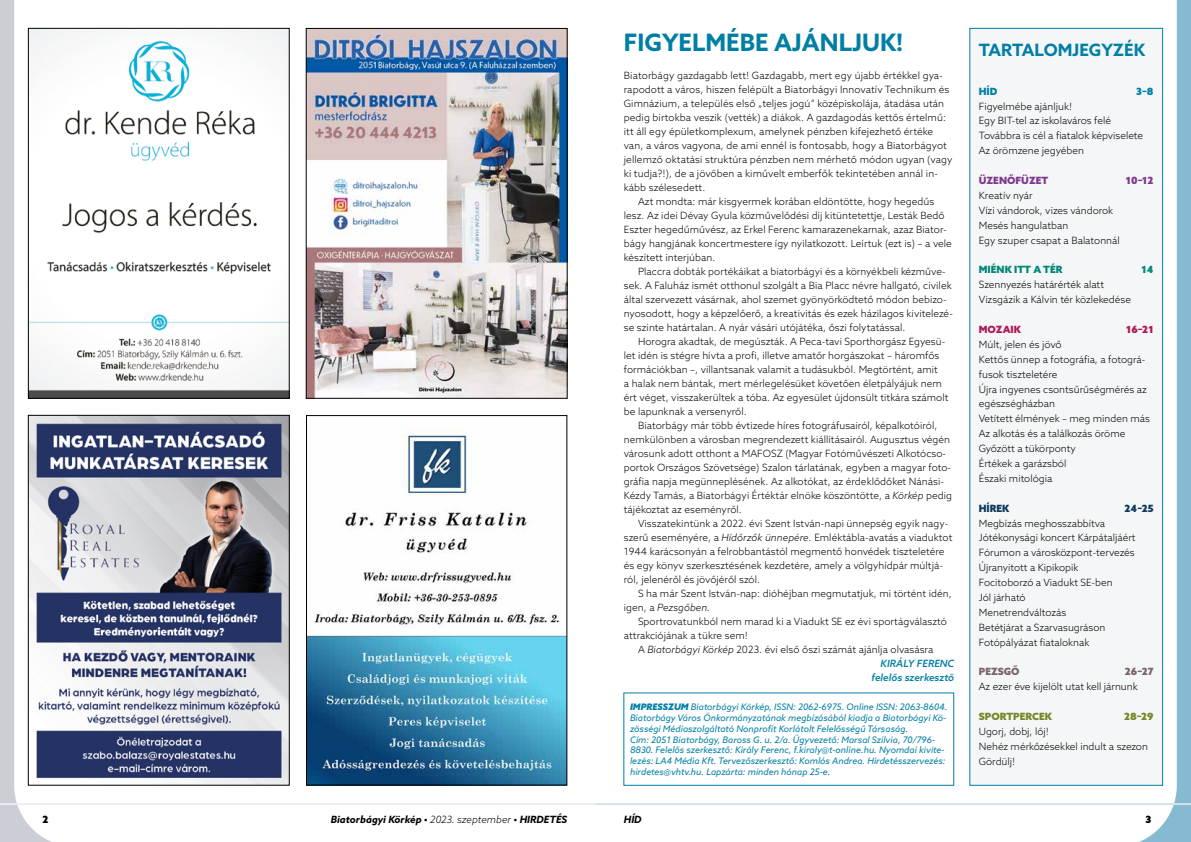
<style>
.page{position:relative;width:1191px;height:842px;background:#fff}
.page>*{position:absolute;margin:0;border:0;box-sizing:border-box;transform-origin:0 0}
.t1{font:700 24px "Azo Sans";color:#007fa4}
.t2{font:700 17px "Azo Sans";color:#007fa4}
.t3{font:300 10px/14.9px "Azo Sans";letter-spacing:.005em;color:#000}
.t4{font:italic 700 10px "Azo Sans";color:#000}
.t5{font:italic 500 10px "Azo Sans";color:#007fa4}
.t6{font:900 10px "Azo Sans";color:#768828}
.t7{font:italic 300 10px "Azo Sans";letter-spacing:.005em;color:#000}
.t8{font:900 10px "Azo Sans";color:#7e3a8e}
.t9{font:900 10px "Azo Sans";color:#008777}
.t10{font:900 10px "Azo Sans";color:#af1957}
.t11{font:900 10px "Azo Sans";color:#7a656a}
.t12{font:900 10px "Azo Sans";color:#0f3a5d}
.t13{font:900 10px "Azo Sans";color:#007fa4}
.t14{font:900 10px "Azo Sans";color:#000}
.t15{font:italic 9px/10.8px "Azo Sans";color:#007fa4}
.s1{font-style:italic}
.s2{font-style:normal}
.s3{font-weight:900}
.s4{font-weight:300}
</style>
<div class="page">
<svg style="left:0;top:0;width:76px;height:842px"></svg>
<svg style="left:1115px;top:0;width:76px;height:842px"></svg>
<hr style="left:595px;top:803px;width:596px;height:2px;background:#d2e3ed">
<hr style="left:0;top:803px;width:595px;height:2px;background:#eaecef">
<div style="left:969px;top:28px;width:193px;height:757px;background:#f5f6f7"></div>
<div style="left:969px;top:28px;width:194px;height:758px;border:1px solid #007fa4"></div>
<div style="left:623px;top:692px;width:331px;height:94px;border:1px solid #007fa4"></div>
<img style="left:30px;top:30px;width:257px;height:367px">
<div style="left:28px;top:28px;width:261px;height:371px;border:1px solid #000"></div>
<img style="left:308px;top:30px;width:257px;height:367px">
<div style="left:306px;top:28px;width:261px;height:371px;border:1px solid #000"></div>
<img style="left:308px;top:427px;width:257px;height:356px">
<div style="left:306px;top:415px;width:261px;height:370px;border:1px solid #000"></div>
<img style="left:30px;top:417px;width:257px;height:366px">
<div style="left:28px;top:415px;width:261px;height:370px;border:1px solid #000"></div>
<h1 class="t1" style="left:624px;top:26px;width:281px">FIGYELMÉBE AJÁNLJUK!</h1>
<p class="t3" style="left:624px;top:68px;width:320px">Biatorbágy gazdagabb lett! Gazdagabb, mert egy újabb értékkel gya-</p>
<p class="t3" style="left:624px;top:82px;width:327px">rapodott a város, hiszen felépült a Biatorbágyi Innovatív Technikum és</p>
<p class="t3" style="left:624px;top:96px;width:322px">Gimnázium, a település első „teljes jogú” középiskolája, átadása után</p>
<p class="t3" style="left:624px;top:110px;width:324px">pedig birtokba veszik (vették) a diákok. A gazdagodás kettős értelmű:</p>
<p class="t3" style="left:624px;top:124px;width:311px">itt áll egy épületkomplexum, amelynek pénzben kifejezhető értéke</p>
<p class="t3" style="left:624px;top:138px;width:324px">van, a város vagyona, de ami ennél is fontosabb, hogy a Biatorbágyot</p>
<p class="t3" style="left:624px;top:152px;width:330px">jellemző oktatási struktúra pénzben nem mérhető módon ugyan (vagy</p>
<p class="t3" style="left:624px;top:166px;width:316px">ki tudja?!), de a jövőben a kiművelt emberfők tekintetében annál in-</p>
<p class="t3" style="left:624px;top:180px;width:83px">kább szélesedett.</p>
<p class="t3" style="left:638px;top:194px;width:298px">Azt mondta: már kisgyermek korában eldöntötte, hogy hegedűs</p>
<p class="t3" style="left:624px;top:208px;width:322px">lesz. Az idei Dévay Gyula közművelődési díj kitüntetettje, Lesták Bedő</p>
<p class="t3" style="left:624px;top:222px;width:324px">Eszter hegedűművész, az Erkel Ferenc kamarazenekarnak, azaz Biator-</p>
<p class="t3" style="left:624px;top:236px;width:329px">bágy hangjának koncertmestere így nyilatkozott. Leírtuk (ezt is) – a vele</p>
<p class="t3" style="left:624px;top:250px;width:93px">készített interjúban.</p>
<p class="t3" style="left:638px;top:264px;width:309px">Placcra dobták portékáikat a biatorbágyi és a környékbeli kézműve-</p>
<p class="t3" style="left:624px;top:278px;width:329px">sek. A Faluház ismét otthonul szolgált a Bia Placc névre hallgató, civilek</p>
<p class="t3" style="left:624px;top:292px;width:324px">által szervezett vásárnak, ahol szemet gyönyörködtető módon bebizo-</p>
<p class="t3" style="left:624px;top:306px;width:330px">nyosodott, hogy a képzelőerő, a kreativitás és ezek házilagos kivitelezé-</p>
<p class="t3" style="left:624px;top:320px;width:283px">se szinte határtalan. A nyár vásári utójátéka, őszi folytatással.</p>
<p class="t3" style="left:638px;top:334px;width:309px">Horogra akadtak, de megúszták. A Peca-tavi Sporthorgász Egyesü-</p>
<p class="t3" style="left:624px;top:348px;width:317px">let idén is stégre hívta a profi, illetve amatőr horgászokat – háromfős</p>
<p class="t3" style="left:624px;top:362px;width:315px">formációkban –, villantsanak valamit a tudásukból. Megtörtént, amit</p>
<p class="t3" style="left:624px;top:376px;width:319px">a halak nem bántak, mert mérlegelésüket követően életpályájuk nem</p>
<p class="t3" style="left:624px;top:390px;width:326px">ért véget, visszakerültek a tóba. Az egyesület újdonsült titkára számolt</p>
<p class="t3" style="left:624px;top:404px;width:124px">be lapunknak a versenyről.</p>
<p class="t3" style="left:638px;top:418px;width:301px">Biatorbágy már több évtizede híres fotográfusairól, képalkotóiról,</p>
<p class="t3" style="left:624px;top:432px;width:328px">nemkülönben a városban megrendezett kiállításairól. Augusztus végén</p>
<p class="t3" style="left:624px;top:446px;width:324px">városunk adott otthont a MAFOSZ (Magyar Fotóművészeti Alkotócso-</p>
<p class="t3" style="left:624px;top:460px;width:329px">portok Országos Szövetsége) Szalon tárlatának, egyben a magyar foto-</p>
<p class="t3" style="left:624px;top:474px;width:322px">gráfia napja megünneplésének. Az alkotókat, az érdeklődőket Nánási-</p>
<p class="t3" style="left:624px;top:488px;width:330px">Kézdy Tamás, a Biatorbágyi Értéktár elnöke köszöntötte, a <span class="s1">Körkép</span> pedig</p>
<p class="t3" style="left:624px;top:502px;width:120px">tájékoztat az eseményről.</p>
<p class="t3" style="left:638px;top:516px;width:312px">Visszatekintünk a 2022. évi Szent István-napi ünnepség egyik nagy-</p>
<p class="t3" style="left:624px;top:530px;width:330px">szerű eseményére, a <span class="s1">Hídőrzők ünnepére.</span> Emléktábla-avatás a viaduktot</p>
<p class="t3" style="left:624px;top:544px;width:322px">1944 karácsonyán a felrobbantástól megmentő honvédek tiszteletére</p>
<p class="t3" style="left:624px;top:558px;width:321px">és egy könyv szerkesztésének kezdetére, amely a völgyhídpár múltjá-</p>
<p class="t3" style="left:624px;top:572px;width:138px">ról, jelenéről és jövőjéről szól.</p>
<p class="t3" style="left:638px;top:586px;width:315px">S ha már Szent István-nap: dióhéjban megmutatjuk, mi történt idén,</p>
<p class="t7" style="left:624px;top:601px;width:88px"><span class="s2">igen, a</span> Pezsgőben.</p>
<p class="t3" style="left:638px;top:614px;width:310px">Sportrovatunkból nem marad ki a Viadukt SE ez évi sportágválasztó</p>
<p class="t3" style="left:624px;top:628px;width:126px">attrakciójának a tükre sem!</p>
<p class="t3" style="left:638px;top:642px;width:297px">A <span class="s1">Biatorbágyi Körkép</span> 2023. évi első őszi számát ajánlja olvasásra</p>
<p class="t5" style="left:880px;top:657px;width:75px">KIRÁLY FERENC</p>
<p class="t5" style="left:871px;top:671px;width:84px">felelős szerkesztő</p>
<p class="t15" style="left:630px;top:701px;width:319px"><span class="s3">IMPRESSZUM</span> Biatorbágyi Körkép, ISSN: 2062-6975. Online ISSN: 2063-8604.<br>Biatorbágy Város Önkormányzatának megbízásából kiadja a Biatorbágyi Kö&shy;zösségi Médiaszolgáltató Nonprofit Korlátolt Felelősségű Társaság.<br>Cím: 2051 Biatorbágy, Baross G. u. 2/a. Ügyvezető: Marsal Szilvia, 70/796- 8830. Felelős szerkesztő: Király Ferenc, f.kiraly@t-online.hu. Nyomdai kivite&shy;lezés: LA4 Média Kft. Tervezőszerkesztő: Komlós Andrea. Hirdetésszervezés: hirdetes@vhtv.hu. Lapzárta: minden hónap 25-e.</p>
<h2 class="t2" style="left:978px;top:39px;width:168px">TARTALOMJEGYZÉK</h2>
<p class="t13" style="left:978px;top:84px;width:20px">HÍD</p>
<p class="t13" style="left:1136px;top:84px;width:19px">3–8</p>
<p class="t3" style="left:978px;top:98px;width:166px">Figyelmébe ajánljuk!<br>Egy BIT-tel az iskolaváros felé<br>Továbbra is cél a fiatalok képviselete<br>Az örömzene jegyében</p>
<p class="t8" style="left:978px;top:174px;width:71px">ÜZENŐFÜZET</p>
<p class="t8" style="left:1126px;top:174px;width:29px">10–12</p>
<p class="t3" style="left:978px;top:188px;width:142px">Kreatív nyár<br>Vízi vándorok, vizes vándorok<br>Mesés hangulatban<br>Egy szuper csapat a Balatonnál</p>
<p class="t9" style="left:978px;top:263px;width:85px">MIÉNK ITT A TÉR</p>
<p class="t9" style="left:1141px;top:263px;width:14px">14</p>
<p class="t3" style="left:978px;top:277px;width:154px">Szennyezés határérték alatt<br>Vizsgázik a Kálvin tér közlekedése</p>
<p class="t10" style="left:978px;top:323px;width:44px">MOZAIK</p>
<p class="t10" style="left:1126px;top:323px;width:29px">16–21</p>
<p class="t3" style="left:978px;top:337px;width:173px">Múlt, jelen és jövő<br>Kettős ünnep a fotográfia, a fotográ&shy;fusok tiszteletére<br>Újra ingyenes csontsűrűségmérés az egészségházban<br>Vetített élmények – meg minden más<br>Az alkotás és a találkozás öröme<br>Győzött a tükörponty<br>Értékek a garázsból<br>Északi mitológia</p>
<p class="t12" style="left:978px;top:501px;width:32px">HÍREK</p>
<p class="t12" style="left:1124px;top:501px;width:31px">24–25</p>
<p class="t3" style="left:978px;top:515px;width:158px">Megbízás meghosszabbítva<br>Jótékonysági koncert Kárpátaljáért<br>Fórumon a városközpont-tervezés<br>Újranyitott a Kipikopik<br>Focitoborzó a Viadukt SE-ben<br>Jól járható<br>Menetrendváltozás<br>Betétjárat a Szarvasugráson<br>Fotópályázat fiataloknak</p>
<p class="t11" style="left:978px;top:665px;width:42px">PEZSGŐ</p>
<p class="t11" style="left:1124px;top:665px;width:30px">26–27</p>
<p class="t3" style="left:978px;top:679px;width:160px">Az ezer éve kijelölt utat kell járnunk</p>
<p class="t6" style="left:978px;top:710px;width:75px">SPORTPERCEK</p>
<p class="t6" style="left:1124px;top:710px;width:31px">28–29</p>
<p class="t3" style="left:978px;top:724px;width:171px">Ugorj, dobj, lőj!<br>Nehéz mérkőzésekkel indult a szezon<br>Gördülj!</p>
<p class="t14" style="left:43px;top:813px;width:8px">2</p>
<p class="t4" style="left:331px;top:813px;width:238px">Biatorbágyi Körkép • <span class="s4">2023. szeptember</span> • HIRDETÉS</p>
<p class="t4" style="left:624px;top:813px;width:19px">HÍD</p>
<p class="t14" style="left:1145px;top:813px;width:7px">3</p>
</div>
